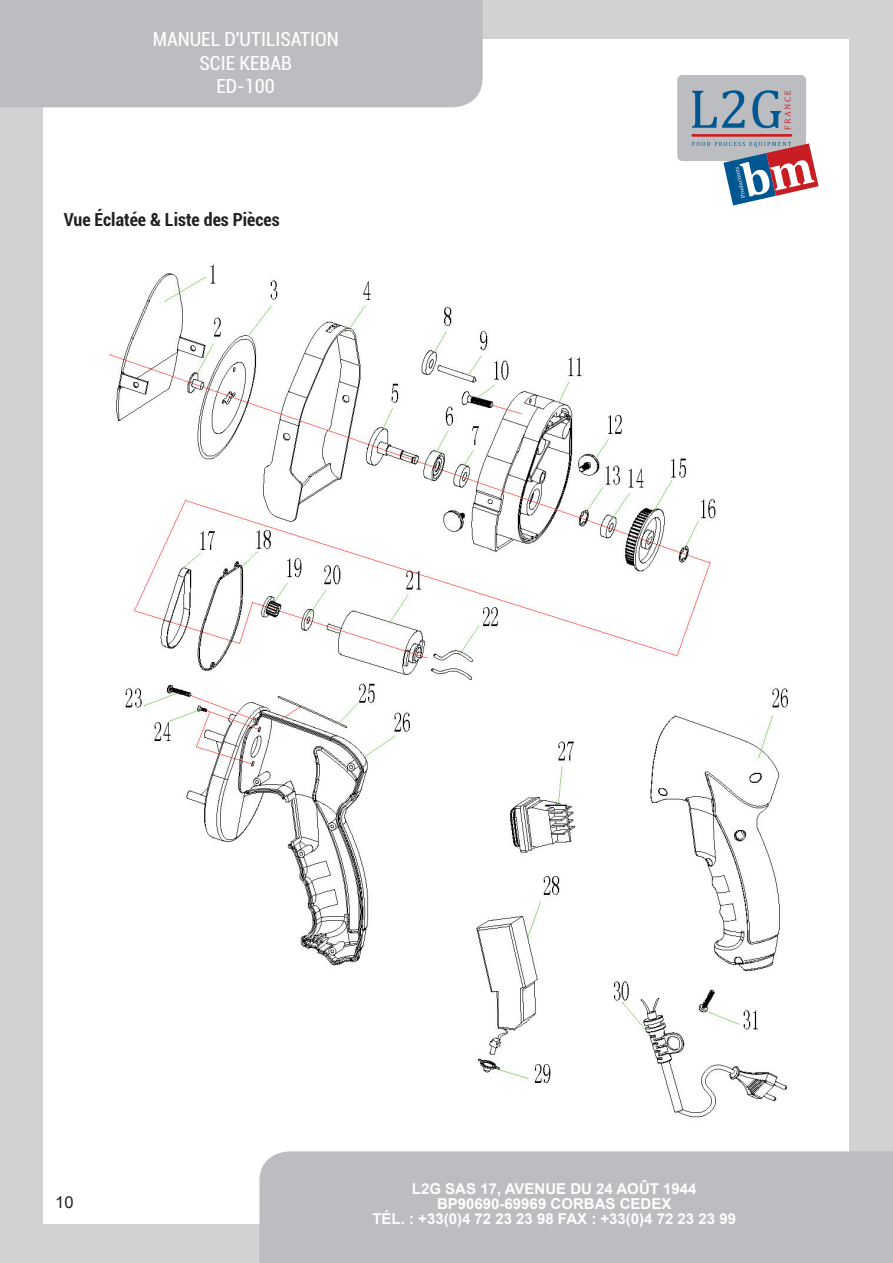
<style>
.page{position:relative;width:893px;height:1263px;background:#d1d2d4}
.page>*{position:absolute;margin:0;border:0;box-sizing:border-box;transform-origin:0 0}
.t1{font:condensed 19.5px/23.4px "Roboto";color:#fff;text-align:center}
.paragraphe{font:700 condensed 18px "Roboto";color:#231f20}
.t2{font:16.5px "Arial";color:#231f20}
.t3{font:700 15px/15px "Arial";color:#fff;text-align:center}
</style>
<div class="page">
<div style="left:44px;top:39px;width:805px;height:1185px;background:#fff"></div>
<div style="left:0;top:0;width:483px;height:107px;background:#bcbdc0"></div>
<div style="left:259px;top:1151px;width:634px;height:112px;background:#bcbdc0"></div>
<div style="left:677px;top:75px;width:129px;height:86px;background:#bcbdc0;border-radius:5px"></div>
<svg style="left:692px;top:90px;width:53px;height:38px"></svg>
<svg style="left:752px;top:90px;width:38px;height:40px"></svg>
<hr style="left:691px;top:134px;width:101px;height:3px;background:#c81d23">
<svg style="left:692px;top:142px;width:127px;height:63px"></svg>
<img style="left:109px;top:264px;width:679px;height:854px">
<h1 class="t1" style="left:153px;top:27px;width:188px">MANUEL D'UTILISATION<br>SCIE KEBAB<br>ED-100</h1>
<p class="paragraphe" style="left:64px;top:207px;width:217px">Vue Éclatée &amp; Liste des Pièces</p>
<p class="t2" style="left:55px;top:1191px;width:20px">10</p>
<p class="t3" style="left:372px;top:1181px;width:365px">L2G SAS 17, AVENUE DU 24 AOÛT 1944<br>BP90690-69969 CORBAS CEDEX<br>TÉL. : +33(0)4 72 23 23 98 FAX : +33(0)4 72 23 23 99</p>
</div>
